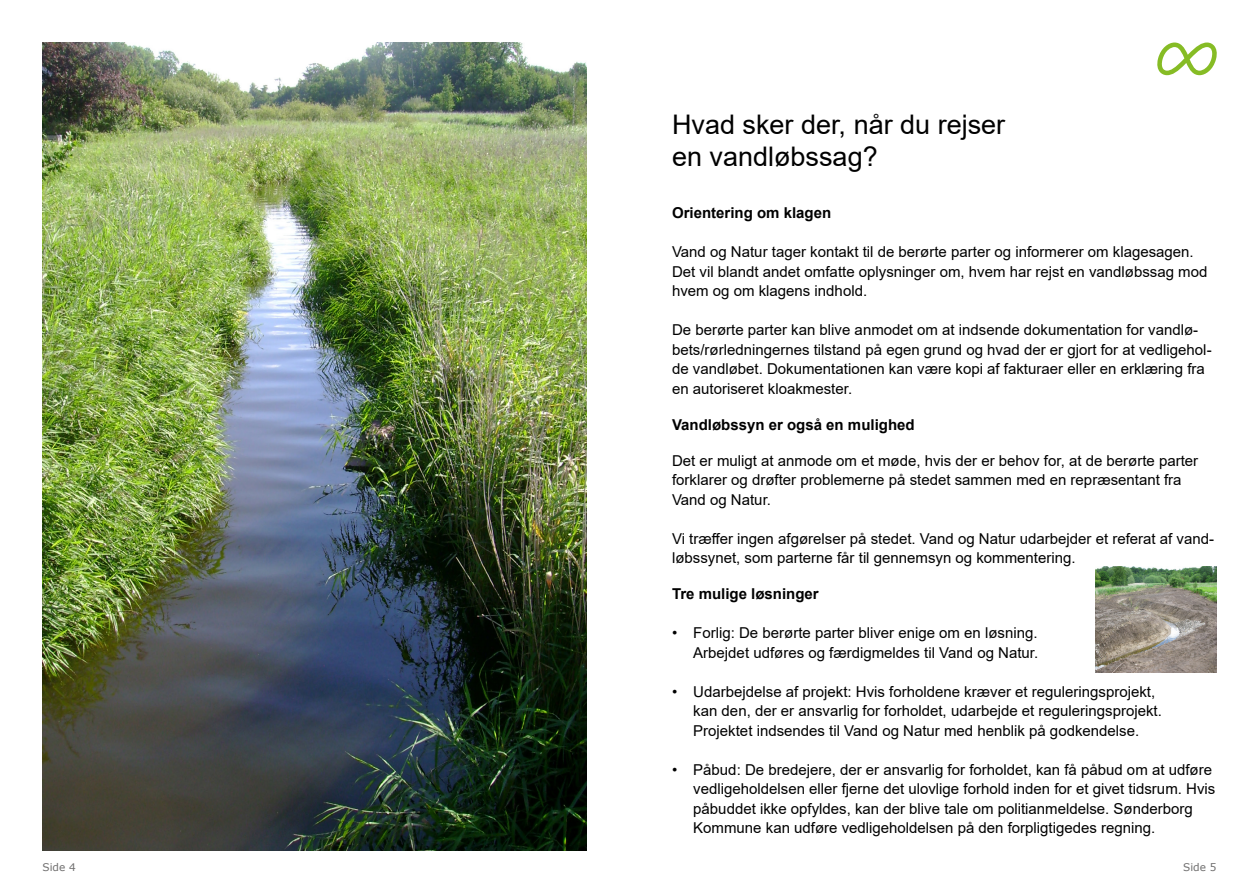
<style>
.page{position:relative;width:1259px;height:893px;background:#fff}
.page>*{position:absolute;margin:0;border:0;box-sizing:border-box;transform-origin:0 0}
.t1{font:27px/31.5px "Arial";color:#000}
.t2{font:15px/19.5px "Arial";color:#000}
.t3{font:700 15px "Arial";color:#000}
.t4{font:10.5px "Verdana";color:#706f6f}
</style>
<div class="page">
<img style="left:43px;top:43px;width:544px;height:807px">
<img style="left:1095px;top:567px;width:121px;height:106px">
<svg style="left:1157px;top:43px;width:59px;height:32px"></svg>
<h1 class="t1" style="left:672px;top:109px;width:335px">Hvad sker der, når du rejser en vandløbssag?</h1>
<p class="t3" style="left:672px;top:202px;width:161px">Orientering om klagen</p>
<p class="t2" style="left:672px;top:242px;width:537px">Vand og Natur tager kontakt til de berørte parter og informerer om klagesagen.<br>Det vil blandt andet omfatte oplysninger om, hvem har rejst en vandløbssag mod hvem og om klagens indhold.</p>
<p class="t2" style="left:672px;top:320px;width:541px">De berørte parter kan blive anmodet om at indsende dokumentation for vandlø&shy;bets/rørledningernes tilstand på egen grund og hvad der er gjort for at vedligehol&shy;de vandløbet. Dokumentationen kan være kopi af fakturaer eller en erklæring fra en autoriseret kloakmester.</p>
<p class="t3" style="left:672px;top:414px;width:244px">Vandløbssyn er også en mulighed</p>
<p class="t2" style="left:672px;top:451px;width:528px">Det er muligt at anmode om et møde, hvis der er behov for, at de berørte parter forklarer og drøfter problemerne på stedet sammen med en repræsentant fra<br>Vand og Natur.</p>
<p class="t2" style="left:672px;top:529px;width:543px">Vi træffer ingen afgørelser på stedet. Vand og Natur udarbejder et referat af vand&shy;løbssynet, som parterne får til gennemsyn og kommentering.</p>
<p class="t3" style="left:672px;top:583px;width:148px">Tre mulige løsninger</p>
<p class="t2" style="left:672px;top:623px;width:368px;text-align:right">• Forlig: De berørte parter bliver enige om en løsning.<br>Arbejdet udføres og færdigmeldes til Vand og Natur.</p>
<p class="t2" style="left:693px;top:682px;width:470px;text-indent:-21px">• Udarbejdelse af projekt: Hvis forholdene kræver et reguleringsprojekt, kan den, der er ansvarlig for forholdet, udarbejde et reguleringsprojekt.<br>Projektet indsendes til Vand og Natur med henblik på godkendelse.</p>
<p class="t2" style="left:693px;top:760px;width:523px;text-indent:-21px">• Påbud: De bredejere, der er ansvarlig for forholdet, kan få påbud om at udføre vedligeholdelsen eller fjerne det ulovlige forhold inden for et givet tidsrum. Hvis påbuddet ikke opfyldes, kan der blive tale om politianmeldelse. Sønderborg Kommune kan udføre vedligeholdelsen på den forpligtigedes regning.</p>
<p class="t4" style="left:43px;top:860px;width:35px">Side 4</p>
<p class="t4" style="left:1183px;top:860px;width:35px">Side 5</p>
</div>
